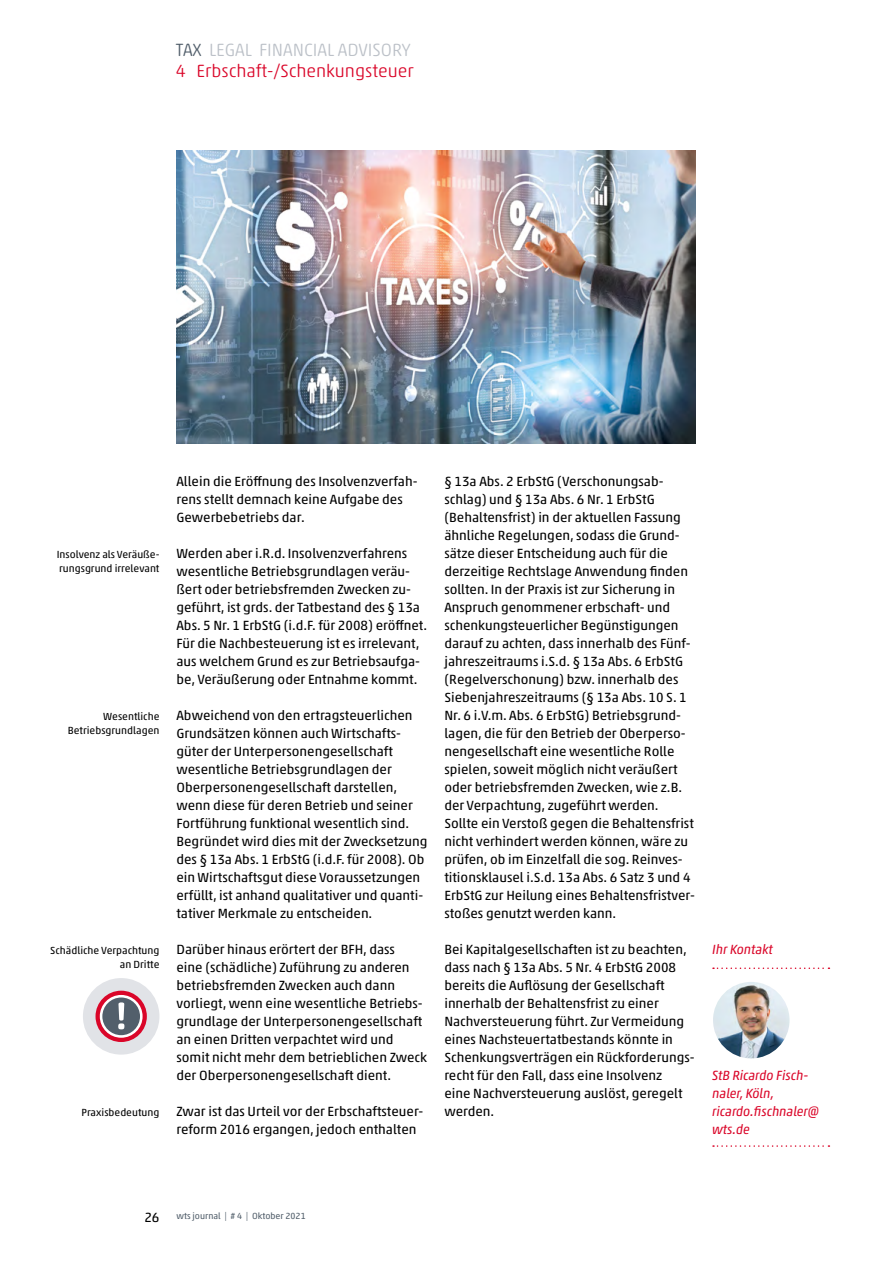
<style>
.page{position:relative;width:893px;height:1263px;background:#fff}
.page>*{position:absolute;margin:0;border:0;box-sizing:border-box;transform-origin:0 0}
.Seitenheadline_rot{font:300 18px "Akko Rounded Pro";color:#da0629}
.TAX_LEGAL_CONSULTING{font:300 18px "Akko Rounded Pro";color:#bcc1c8}
.Fließtext{font:13.5px/18px "Akko Pro";color:#000}
.Kontakt{font:italic 13.5px/18px "Akko Pro";letter-spacing:-.01em;color:#da0629}
.Marginalie_linksbuen{font:10.5px/13.5px "Akko Pro";color:#000;text-align:right}
.t1{font:9px "Akko Pro";color:#525f6b}
.s1{color:#525f6b}
</style>
<div class="page">
<img style="left:713px;top:982px;width:76px;height:76px;border-radius:38px">
<svg style="left:713px;top:967px;width:116px;height:2px"></svg>
<svg style="left:713px;top:1145px;width:116px;height:2px"></svg>
<img style="left:176px;top:151px;width:519px;height:292px">
<div style="left:83px;top:978px;width:76px;height:76px;background:#e1e3e7;border-radius:50%"></div>
<div style="left:96px;top:991px;width:51px;height:51px;background:#da0629;border-radius:50%"></div>
<svg style="left:100px;top:995px;width:43px;height:43px"></svg>
<div style="left:102px;top:997px;width:38px;height:38px;background:#525f6b;border-radius:50%"></div>
<svg style="left:118px;top:1002px;width:6px;height:27px"></svg>
<p class="TAX_LEGAL_CONSULTING" style="left:176px;top:39px;width:236px"><span class="s1">TAX</span> LEGAL FINANCIAL ADVISORY</p>
<p class="Seitenheadline_rot" style="left:176px;top:60px;width:239px">4 Erbschaft-/Schenkungsteuer</p>
<p class="Marginalie_linksbuen" style="left:57px;top:548px;width:104px;text-align:left">Insolvenz als Veräuße&shy;rungsgrund irrelevant</p>
<p class="Marginalie_linksbuen" style="left:68px;top:710px;width:93px">Wesentliche<br>Betriebsgrundlagen</p>
<p class="Marginalie_linksbuen" style="left:50px;top:944px;width:111px">Schädliche Verpachtung an Dritte</p>
<p class="Marginalie_linksbuen" style="left:82px;top:1106px;width:79px">Praxisbedeutung</p>
<p class="Fließtext" style="left:176px;top:472px;width:243px">Allein die Eröffnung des Insolvenzverfah&shy;rens stellt demnach keine Aufgabe des<br>Gewerbebetriebs dar.</p>
<p class="Fließtext" style="left:176px;top:544px;width:252px">Werden aber i.R.d. Insolvenzverfahrens wesentliche Betriebsgrundlagen veräu&shy;ßert oder betriebsfremden Zwecken zu&shy;geführt, ist grds. der Tatbestand des § 13a Abs. 5 Nr. 1 ErbStG (i.d.F. für 2008) eröffnet.<br>Für die Nachbesteuerung ist es irrelevant, aus welchem Grund es zur Betriebsaufga&shy;be, Veräußerung oder Entnahme kommt.</p>
<p class="Fließtext" style="left:176px;top:706px;width:252px">Abweichend von den ertragsteuerlichen Grundsätzen können auch Wirtschafts&shy;güter der Unterpersonengesellschaft wesentliche Betriebsgrundlagen der Oberpersonengesellschaft darstellen, wenn diese für deren Betrieb und seiner Fortführung funktional wesentlich sind.<br>Begründet wird dies mit der Zwecksetzung des § 13a Abs. 1 ErbStG (i.d.F. für 2008). Ob ein Wirtschaftsgut diese Voraussetzungen erfüllt, ist anhand qualitativer und quanti&shy;tativer Merkmale zu entscheiden.</p>
<p class="Fließtext" style="left:176px;top:940px;width:252px">Darüber hinaus erörtert der BFH, dass<br>eine (schädliche) Zuführung zu anderen betriebsfremden Zwecken auch dann vorliegt, wenn eine wesentliche Betriebs&shy;grundlage der Unterpersonengesellschaft an einen Dritten verpachtet wird und somit nicht mehr dem betrieblichen Zweck der Oberpersonengesellschaft dient.</p>
<p class="Fließtext" style="left:176px;top:1102px;width:248px">Zwar ist das Urteil vor der Erbschaftsteuer&shy;reform 2016 ergangen, jedoch enthalten</p>
<p class="Fließtext" style="left:444px;top:472px;width:252px">§ 13a Abs. 2 ErbStG (Verschonungsab&shy;schlag) und § 13a Abs. 6 Nr. 1 ErbStG (Behaltensfrist) in der aktuellen Fassung ähnliche Regelungen, sodass die Grund&shy;sätze dieser Entscheidung auch für die derzeitige Rechtslage Anwendung finden sollten. In der Praxis ist zur Sicherung in Anspruch genommener erbschaft- und schenkungsteuerlicher Begünstigungen darauf zu achten, dass innerhalb des Fünf&shy;jahreszeitraums i.S.d. § 13a Abs. 6 ErbStG (Regelverschonung) bzw. innerhalb des Siebenjahreszeitraums (§ 13a Abs. 10 S. 1<br>Nr. 6 i.V.m. Abs. 6 ErbStG) Betriebsgrund&shy;lagen, die für den Betrieb der Oberperso&shy;nengesellschaft eine wesentliche Rolle spielen, soweit möglich nicht veräußert oder betriebsfremden Zwecken, wie z.B. der Verpachtung, zugeführt werden.<br>Sollte ein Verstoß gegen die Behaltensfrist nicht verhindert werden können, wäre zu prüfen, ob im Einzelfall die sog. Reinves&shy;titionsklausel i.S.d. 13a Abs. 6 Satz 3 und 4<br>ErbStG zur Heilung eines Behaltensfristver&shy;stoßes genutzt werden kann.</p>
<p class="Fließtext" style="left:444px;top:940px;width:252px">Bei Kapitalgesellschaften ist zu beachten, dass nach § 13a Abs. 5 Nr. 4 ErbStG 2008 bereits die Auflösung der Gesellschaft innerhalb der Behaltensfrist zu einer Nachversteuerung führt. Zur Vermeidung eines Nachsteuertatbestands könnte in Schenkungsverträgen ein Rückforderungs&shy;recht für den Fall, dass eine Insolvenz<br>eine Nachversteuerung auslöst, geregelt werden.</p>
<p class="Kontakt" style="left:712px;top:940px;width:62px">Ihr Kontakt</p>
<p class="Kontakt" style="left:712px;top:1066px;width:96px">StB Ricardo Fisch&shy;naler, Köln,</p>
<p class="Kontakt" style="left:712px;top:1102px;width:109px">ricardo.fischnaler@ wts.de</p>
<p class="Fließtext" style="left:144px;top:1208px;width:17px">26</p>
<p class="t1" style="left:176px;top:1210px;width:131px">wts journal | # 4 | Oktober 2021</p>
</div>
